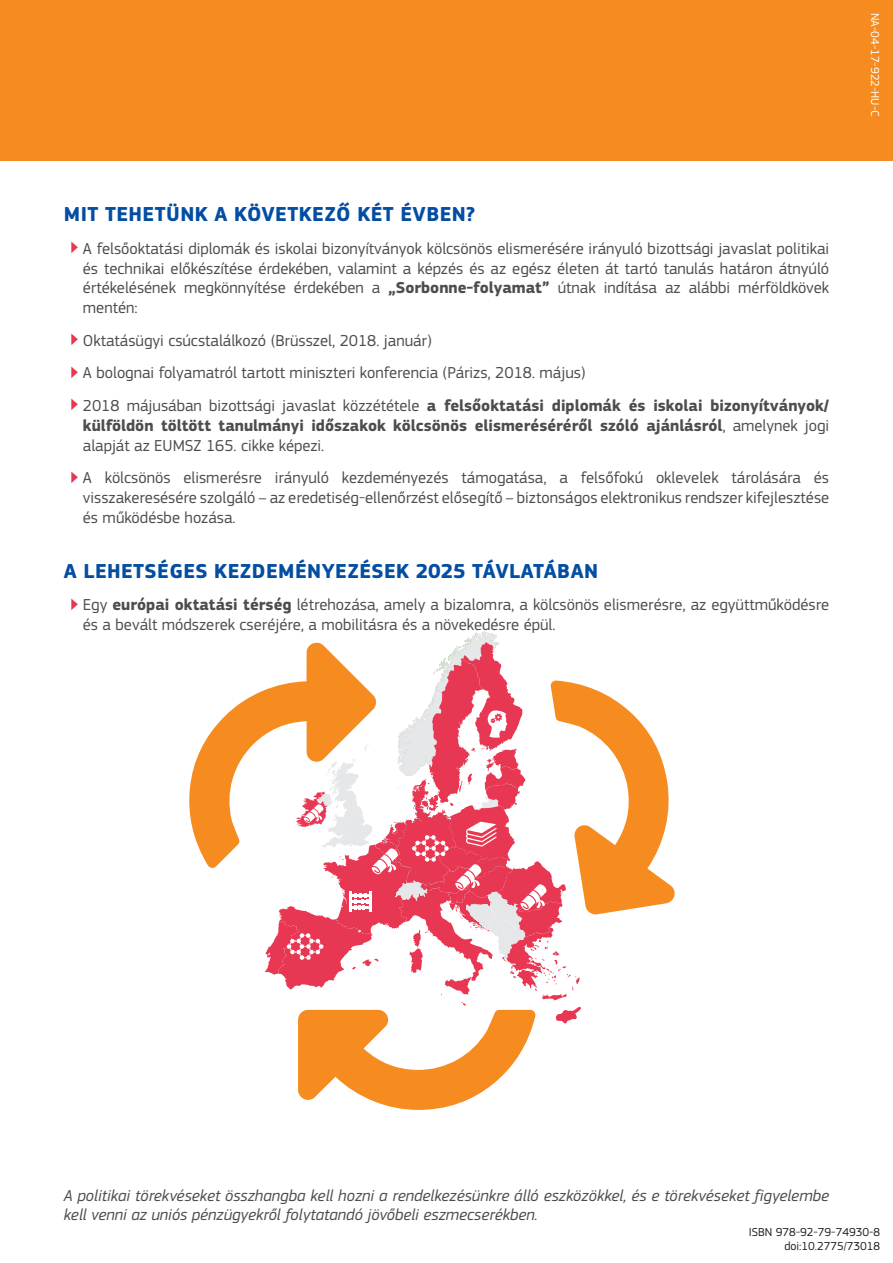
<style>
.page{position:relative;width:893px;height:1263px;background:#fff}
.page>*{position:absolute;margin:0;border:0;box-sizing:border-box;transform-origin:0 0}
.title_2_sb7{font:700 21px "EC Square Sans Pro";letter-spacing:.02em;color:#034ea2}
.title_2_break{font:700 21px "EC Square Sans Pro";letter-spacing:.02em;color:#034ea2}
.t1{font:16.5px/19.8px "EC Square Sans Pro";color:#4d4d4f;text-align:justify}
.t2{font:700 16.5px/19.8px "EC Square Sans Pro";color:#4d4d4f;text-align:justify}
.t3{font:italic 16.5px/19.8px "EC Square Sans Pro";color:#4d4d4f}
.t4{font:12px/14.4px "EC Square Sans Pro";color:#231f20;text-align:right}
.t5{font:12px "EC Square Sans Pro";color:#fff}
.s1{font-size:28.05px;color:#e73753}
.s2{font-weight:700}
.s3{font-weight:400;font-size:28.05px;color:#e73753}
.s4{font-weight:400}
</style>
<div class="page">
<div style="left:0;top:0;width:893px;height:161px;background:#f68b20"></div>
<svg style="left:189px;top:631px;width:486px;height:479px"></svg>
<p class="title_2_break" style="left:64px;top:202px;width:413px">MIT TEHETÜNK A KÖVETKEZŐ KÉT ÉVBEN?</p>
<p class="t1" style="left:83px;top:239px;width:748px;text-indent:-13px"><span class="s1">‣</span> A felsőoktatási diplomák és iskolai bizonyítványok kölcsönös elismerésére irányuló bizottsági javaslat politikai és technikai előkészítése érdekében, valamint a képzés és az egész életen át tartó tanulás határon átnyúló értékelésének megkönnyítése érdekében a <span class="s2">„Sorbonne-folyamat”</span> útnak indítása az alábbi mérföldkövek mentén:</p>
<p class="t1" style="left:70px;top:331px;width:363px"><span class="s1">‣</span> Oktatásügyi csúcstalálkozó (Brüsszel, 2018. január)</p>
<p class="t1" style="left:70px;top:363px;width:517px"><span class="s1">‣</span> A bolognai folyamatról tartott miniszteri konferencia (Párizs, 2018. május)</p>
<p class="t2" style="left:83px;top:396px;width:748px;text-indent:-13px"><span class="s3">‣</span> <span class="s4">2018 májusában bizottsági javaslat közzététele</span> a felsőoktatási diplomák és iskolai bizonyítványok/ külföldön töltött tanulmányi időszakok kölcsönös elismeréséréről szóló ajánlásról<span class="s4">, amelynek jogi alapját az EUMSZ 165. cikke képezi.</span></p>
<p class="t1" style="left:83px;top:468px;width:748px;text-indent:-13px"><span class="s1">‣</span> A kölcsönös elismerésre irányuló kezdeményezés támogatása, a felsőfokú oklevelek tárolására és visszakeresésére szolgáló – az eredetiség-ellenőrzést elősegítő – biztonságos elektronikus rendszer kifejlesztése és működésbe hozása.</p>
<p class="title_2_sb7" style="left:64px;top:558px;width:536px">A LEHETSÉGES KEZDEMÉNYEZÉSEK 2025 TÁVLATÁBAN</p>
<p class="t1" style="left:83px;top:595px;width:748px;text-indent:-13px"><span class="s1">‣</span> Egy <span class="s2">európai oktatási térség</span> létrehozása, amely a bizalomra, a kölcsönös elismerésre, az együttműködésre és a bevált módszerek cseréjére, a mobilitásra és a növekedésre épül.</p>
<p class="t5" style="left:882px;top:13px;width:106px;rotate:90deg">NA-04-17-922-HU-N</p>
<p class="t5" style="left:882px;top:110px;width:8px;rotate:90deg">C</p>
<p class="t3" style="left:64px;top:1185px;width:767px">A politikai törekvéseket összhangba kell hozni a rendelkezésünkre álló eszközökkel, és e törekvéseket figyelembe kell venni az uniós pénzügyekről folytatandó jövőbeli eszmecserékben.</p>
<p class="t4" style="left:749px;top:1225px;width:133px">ISBN 978-92-79-74913-1 doi:10.2775/38166</p>
<p class="t4" style="left:847px;top:1225px;width:35px">30 8<br>73018</p>
</div>
